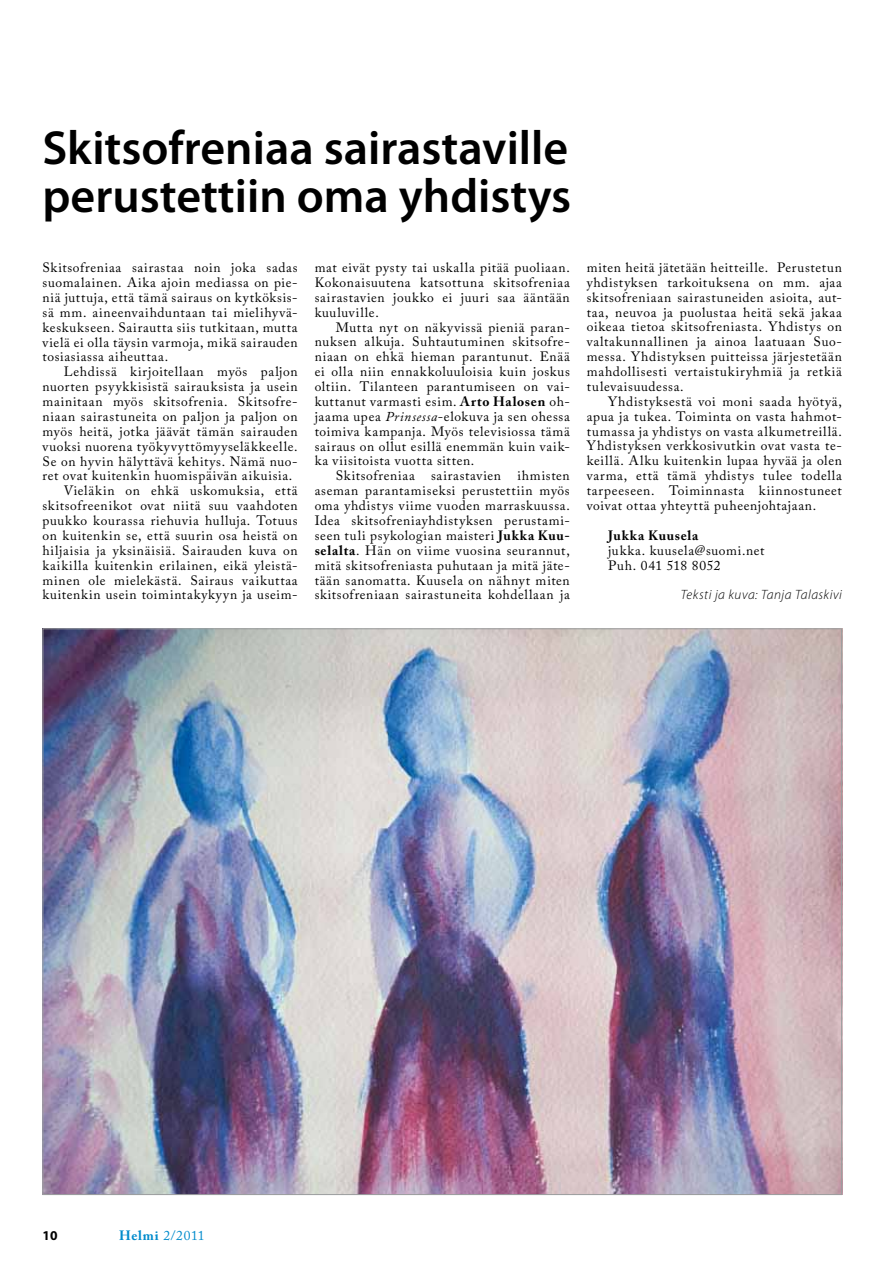
<style>
.page{position:relative;width:893px;height:1263px;background:#fff}
.page>*{position:absolute;margin:0;border:0;box-sizing:border-box;transform-origin:0 0}
.t1{font:600 48px/48px "Myriad Pro";color:#000}
.t2{font:13.5px/14.9px "Adobe Caslon Pro";letter-spacing:.05em;color:#000;text-align:justify}
.t3{font:italic 300 13.5px "Myriad Pro";letter-spacing:.04em;color:#000}
.t4{font:700 13.5px "Adobe Caslon Pro";letter-spacing:.055em;color:#000}
.t5{font:13.5px "Adobe Caslon Pro";color:#008bcc}
.t6{font:700 13.5px "Myriad Pro";color:#000}
.s1{font-weight:700}
.s2{font-style:italic}
</style>
<div class="page">
<img style="left:45px;top:629px;width:798px;height:565px">
<h1 class="t1" style="left:43px;top:123px;width:530px">Skitsofreniaa sairastaville perustettiin oma yhdistys</h1>
<p class="t2" style="left:43px;top:260px;width:257px">Skitsofreniaa sairastaa noin joka sadas suomalainen. Aika ajoin mediassa on pie&shy;niä juttuja, että tämä sairaus on kytköksis&shy;sä mm. aineenvaihduntaan tai mielihyvä&shy;keskukseen. Sairautta siis tutkitaan, mutta vielä ei olla täysin varmoja, mikä sairauden tosiasiassa aiheuttaa.</p>
<p class="t2" style="left:64px;top:364px;width:235px">Lehdissä kirjoitellaan myös paljon</p>
<p class="t2" style="left:43px;top:379px;width:257px">nuorten psyykkisistä sairauksista ja usein</p>
<p class="t2" style="left:43px;top:394px;width:257px">mainitaan myös skitsofrenia. Skitsofre-</p>
<p class="t2" style="left:43px;top:409px;width:257px">niaan sairastuneita on paljon ja paljon on</p>
<p class="t2" style="left:43px;top:424px;width:257px">myös heitä, jotka jäävät tämän sairauden</p>
<p class="t2" style="left:43px;top:439px;width:257px">vuoksi nuorena työkyvyttömyyseläkkeelle.</p>
<p class="t2" style="left:43px;top:453px;width:257px">Se on hyvin hälyttävä kehitys. Nämä nuo-</p>
<p class="t2" style="left:43px;top:468px;width:251px">ret ovat kuitenkin huomispäivän aikuisia.</p>
<p class="t2" style="left:64px;top:483px;width:235px">Vieläkin on ehkä uskomuksia, että</p>
<p class="t2" style="left:43px;top:498px;width:257px">skitsofreenikot ovat niitä suu vaahdoten</p>
<p class="t2" style="left:43px;top:513px;width:257px">puukko kourassa riehuvia hulluja. Totuus</p>
<p class="t2" style="left:43px;top:528px;width:257px">on kuitenkin se, että suurin osa heistä on</p>
<p class="t2" style="left:43px;top:543px;width:257px">hiljaisia ja yksinäisiä. Sairauden kuva on</p>
<p class="t2" style="left:43px;top:558px;width:257px">kaikilla kuitenkin erilainen, eikä yleistä-</p>
<p class="t2" style="left:43px;top:572px;width:257px">minen ole mielekästä. Sairaus vaikuttaa</p>
<p class="t2" style="left:43px;top:587px;width:257px">kuitenkin usein toimintakykyyn ja useim-</p>
<p class="t2" style="left:315px;top:260px;width:257px">mat eivät pysty tai uskalla pitää puoliaan.<br>Kokonaisuutena katsottuna skitsofreniaa sairastavien joukko ei juuri saa ääntään kuuluville.</p>
<p class="t2" style="left:315px;top:319px;width:257px;text-indent:21px">Mutta nyt on näkyvissä pieniä paran&shy;nuksen alkuja. Suhtautuminen skitsofre&shy;niaan on ehkä hieman parantunut. Enää ei olla niin ennakkoluuloisia kuin joskus oltiin. Tilanteen parantumiseen on vai&shy;kuttanut varmasti esim. <span class="s1">Arto Halosen</span> oh&shy;jaama upea <span class="s2">Prinsessa</span>-elokuva ja sen ohessa toimiva kampanja. Myös televisiossa tämä sairaus on ollut esillä enemmän kuin vaik&shy;ka viisitoista vuotta sitten.</p>
<p class="t2" style="left:315px;top:468px;width:257px;text-indent:21px">Skitsofreniaa sairastavien ihmisten aseman parantamiseksi perustettiin myös oma yhdistys viime vuoden marraskuussa.<br>Idea skitsofreniayhdistyksen perustami&shy;seen tuli psykologian maisteri <span class="s1">Jukka Kuu&shy;selalta</span>. Hän on viime vuosina seurannut, mitä skitsofreniasta puhutaan ja mitä jäte&shy;tään sanomatta. Kuusela on nähnyt miten skitsofreniaan sairastuneita kohdellaan ja</p>
<p class="t2" style="left:587px;top:260px;width:257px">miten heitä jätetään heitteille. Perustetun yhdistyksen tarkoituksena on mm. ajaa skitsofreniaan sairastuneiden asioita, aut&shy;taa, neuvoa ja puolustaa heitä sekä jakaa oikeaa tietoa skitsofreniasta. Yhdistys on valtakunnallinen ja ainoa laatuaan Suo&shy;messa. Yhdistyksen puitteissa järjestetään mahdollisesti vertaistukiryhmiä ja retkiä tulevaisuudessa.</p>
<p class="t2" style="left:587px;top:394px;width:257px;text-indent:21px">Yhdistyksestä voi moni saada hyötyä, apua ja tukea. Toiminta on vasta hahmot&shy;tumassa ja yhdistys on vasta alkumetreillä.<br>Yhdistyksen verkkosivutkin ovat vasta te&shy;keillä. Alku kuitenkin lupaa hyvää ja olen varma, että tämä yhdistys tulee todella tarpeeseen. Toiminnasta kiinnostuneet voivat ottaa yhteyttä puheenjohtajaan.</p>
<p class="t4" style="left:608px;top:527px;width:92px">Jukka Kuusela</p>
<p class="t2" style="left:608px;top:543px;width:158px">jukka. kuusela@suomi.net<br>Puh. 041 518 8052</p>
<p class="t3" style="left:681px;top:588px;width:163px">Teksti ja kuva: Tanja Talaskivi</p>
<p class="t6" style="left:43px;top:1226px;width:17px">10</p>
<p class="t5" style="left:119px;top:1227px;width:87px"><span class="s1">Helmi</span> 2/2011</p>
</div>
